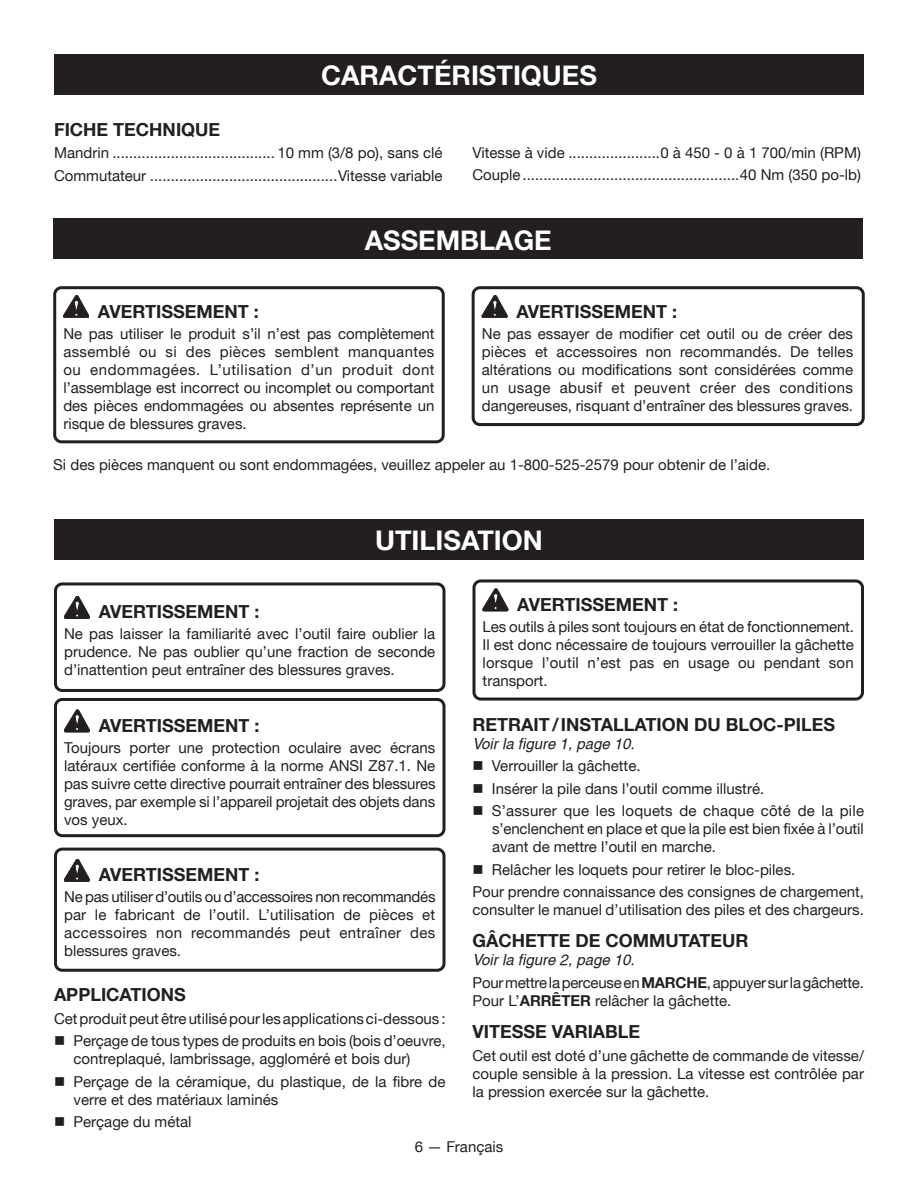
<style>
.page{position:relative;width:918px;height:1188px;background:#fff}
.page>*{position:absolute;margin:0;border:0;box-sizing:border-box;transform-origin:0 0}
.t1{font:700 27px "Helvetica Neue";color:#fff}
.Warning{font:700 18px "Helvetica Neue";color:#231f20}
.Heading_2_w_figure_n{font:700 18px "Helvetica Neue";color:#231f20}
.Heading_2{font:700 18px "Helvetica Neue";color:#231f20}
.Warning_Text{font:15px/18px "Helvetica Neue";color:#231f20;text-align:justify}
.bullets{font:15px/18px "Helvetica Neue";color:#231f20}
.Body_text{font:15px/18px "Helvetica Neue";color:#231f20}
.see_figure{font:italic 15px "Helvetica";color:#231f20}
.s1{font-weight:700}
</style>
<div class="page">
<svg style="left:64px;top:596px;width:26px;height:23px"></svg>
<svg style="left:64px;top:710px;width:26px;height:22px"></svg>
<svg style="left:64px;top:859px;width:26px;height:23px"></svg>
<svg style="left:482px;top:295px;width:25px;height:23px"></svg>
<div style="left:54px;top:54px;width:810px;height:40px;background:#231f20"></div>
<div style="left:54px;top:582px;width:392px;height:110px;border:3px solid #231f20;border-radius:7px"></div>
<div style="left:54px;top:698px;width:392px;height:139px;border:3px solid #231f20;border-radius:7px"></div>
<div style="left:54px;top:848px;width:392px;height:124px;border:3px solid #231f20;border-radius:7px"></div>
<div style="left:53px;top:219px;width:810px;height:40px;background:#231f20"></div>
<svg style="left:63px;top:295px;width:26px;height:23px"></svg>
<div style="left:53px;top:286px;width:392px;height:157px;border:3px solid #231f20;border-radius:7px"></div>
<div style="left:472px;top:286px;width:393px;height:140px;border:3px solid #231f20;border-radius:7px"></div>
<div style="left:54px;top:519px;width:810px;height:41px;background:#231f20"></div>
<svg style="left:483px;top:589px;width:25px;height:22px"></svg>
<div style="left:472px;top:579px;width:392px;height:122px;border:3px solid #231f20;border-radius:7px"></div>
<p class="t1" style="left:321px;top:58px;width:277px">CARACTÉRISTIQUES</p>
<p class="Heading_2" style="left:54px;top:118px;width:168px">FICHE TECHNIQUE</p>
<p class="bullets" style="left:54px;top:144px;width:390px">Mandrin ....................................... 10 mm (3/8 po), sans clé</p>
<p class="bullets" style="left:54px;top:166px;width:390px">Commutateur .............................................Vitesse variable</p>
<p class="bullets" style="left:472px;top:143px;width:390px">Vitesse à vide ......................0 à 450 - 0 à 1 700/min (RPM)</p>
<p class="bullets" style="left:472px;top:166px;width:390px">Couple....................................................40 Nm (350 po-lb)</p>
<p class="t1" style="left:365px;top:223px;width:189px">ASSEMBLAGE</p>
<p class="Warning" style="left:98px;top:300px;width:162px">AVERTISSEMENT :</p>
<p class="Warning_Text" style="left:63px;top:324px;width:373px">Ne pas utiliser le produit s’il n’est pas complètement assemblé ou si des pièces semblent manquantes ou endommagées. L’utilisation d’un produit dont l’assemblage est incorrect ou incomplet ou comportant des pièces endommagées ou absentes représente un risque de blessures graves.</p>
<p class="Body_text" style="left:53px;top:456px;width:719px">Si des pièces manquent ou sont endommagées, veuillez appeler au 1-800-525-2579 pour obtenir de l’aide.</p>
<p class="Warning" style="left:516px;top:300px;width:162px">AVERTISSEMENT :</p>
<p class="Warning_Text" style="left:482px;top:324px;width:373px">Ne pas essayer de modifier cet outil ou de créer des pièces et accessoires non recommandés. De telles altérations ou modifications sont considérées comme un usage abusif et peuvent créer des conditions dangereuses, risquant d’entraîner des blessures graves.</p>
<p class="t1" style="left:375px;top:524px;width:169px">UTILISATION</p>
<p class="Warning" style="left:99px;top:601px;width:162px">AVERTISSEMENT :</p>
<p class="Warning_Text" style="left:64px;top:625px;width:373px">Ne pas laisser la familiarité avec l’outil faire oublier la prudence. Ne pas oublier qu’une fraction de seconde d’inattention peut entraîner des blessures graves.</p>
<p class="Warning" style="left:99px;top:714px;width:162px">AVERTISSEMENT :</p>
<p class="Warning_Text" style="left:64px;top:738px;width:373px">Toujours porter une protection oculaire avec écrans latéraux certifiée conforme à la norme ANSI Z87.1. Ne pas suivre cette directive pourrait entraîner des blessures graves, par exemple si l’appareil projetait des objets dans vos yeux.</p>
<p class="Warning" style="left:99px;top:864px;width:162px">AVERTISSEMENT :</p>
<p class="Warning_Text" style="left:64px;top:888px;width:373px">Ne pas utiliser d’outils ou d’accessoires non recommandés par le fabricant de l’outil. L’utilisation de pièces et accessoires non recommandés peut entraîner des blessures graves.</p>
<p class="Heading_2" style="left:54px;top:984px;width:133px">APPLICATIONS</p>
<p class="Body_text" style="left:54px;top:1009px;width:393px">Cet produit peut être utilisé pour les applications ci-dessous :</p>
<p class="bullets" style="left:74px;top:1032px;width:374px;text-indent:-20px">■ Perçage de tous types de produits en bois (bois d’oeuvre, contreplaqué, lambrissage, aggloméré et bois dur)</p>
<p class="bullets" style="left:74px;top:1072px;width:374px;text-indent:-20px">■ Perçage de la céramique, du plastique, de la fibre de verre et des matériaux laminés</p>
<p class="bullets" style="left:54px;top:1113px;width:139px">■ Perçage du métal</p>
<p class="Warning" style="left:517px;top:593px;width:162px">AVERTISSEMENT :</p>
<p class="Warning_Text" style="left:483px;top:617px;width:373px">Les outils à piles sont toujours en état de fonctionnement.<br>Il est donc nécessaire de toujours verrouiller la gâchette lorsque l’outil n’est pas en usage ou pendant son transport.</p>
<p class="Heading_2_w_figure_n" style="left:472px;top:713px;width:364px">RETRAIT/INSTALLATION DU BLOC-PILES</p>
<p class="see_figure" style="left:472px;top:735px;width:164px">Voir la figure 1, page 10.</p>
<p class="bullets" style="left:472px;top:757px;width:170px">■ Verrouiller la gâchette.</p>
<p class="bullets" style="left:472px;top:779px;width:293px">■ Insérer la pile dans l’outil comme illustré.</p>
<p class="bullets" style="left:492px;top:802px;width:374px;text-align:justify;text-indent:-20px">■ S’assurer que les loquets de chaque côté de la pile s’enclenchent en place et que la pile est bien fixée à l’outil avant de mettre l’outil en marche.</p>
<p class="bullets" style="left:472px;top:860px;width:324px">■ Relâcher les loquets pour retirer le bloc-piles.</p>
<p class="Body_text" style="left:472px;top:883px;width:393px">Pour prendre connaissance des consignes de chargement, consulter le manuel d’utilisation des piles et des chargeurs.</p>
<p class="Heading_2_w_figure_n" style="left:472px;top:930px;width:277px">GÂCHETTE DE COMMUTATEUR</p>
<p class="see_figure" style="left:472px;top:951px;width:164px">Voir la figure 2, page 10.</p>
<p class="Body_text" style="left:472px;top:973px;width:393px">Pour mettre la perceuse en <span class="s1">MARCHE</span>, appuyer sur la gâchette.<br>Pour L’<span class="s1">ARRÊTER</span> relâcher la gâchette.</p>
<p class="Heading_2" style="left:472px;top:1021px;width:169px">VITESSE VARIABLE</p>
<p class="Body_text" style="left:472px;top:1046px;width:393px;text-align:justify">Cet outil est doté d’une gâchette de commande de vitesse/ couple sensible à la pression. La vitesse est contrôlée par la pression exercée sur la gâchette.</p>
<p class="Warning_Text" style="left:415px;top:1138px;width:90px">6 — Français</p>
</div>
